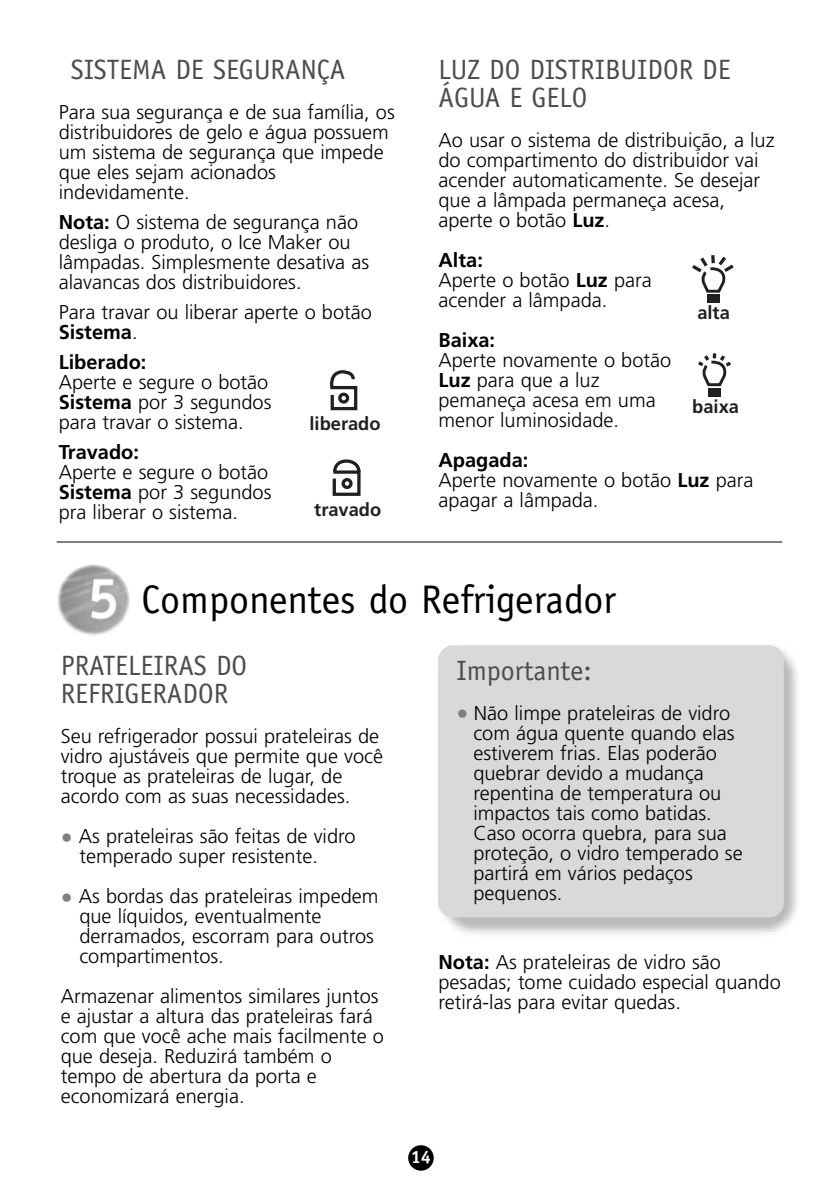
<style>
.page{position:relative;width:838px;height:1190px;background:#fff}
.page>*{position:absolute;margin:0;border:0;box-sizing:border-box;transform-origin:0 0}
.t1{font:40px "Officina Sans";color:#000}
.t2{font:28px/28px "Officina Sans";color:#4d4d4d}
.t3{font:300 20px/20px "Frutiger";color:#000}
.t4{font:700 20px "Frutiger";color:#000}
.t5{font:700 18.4px "Frutiger";color:#231f20}
.t6{font:700 18px "Officina Sans";color:#fff}
.s1{font-weight:700}
.s2{font-weight:400;font-size:24px;color:#808080}
</style>
<div class="page">
<div style="left:408px;top:1145px;width:26px;height:26px;background:#000;border-radius:50%"></div>
<svg style="left:330px;top:371px;width:28px;height:40px"></svg>
<svg style="left:332px;top:459px;width:29px;height:37px"></svg>
<div style="left:342px;top:478px;width:11px;height:11px;border:3px solid #231f20;border-radius:50%"></div>
<svg style="left:692px;top:255px;width:42px;height:40px"></svg>
<div style="left:707px;top:295px;width:13px;height:8px;background:#231f20"></div>
<svg style="left:698px;top:353px;width:33px;height:34px"></svg>
<div style="left:708px;top:388px;width:13px;height:9px;background:#231f20"></div>
<img style="left:57px;top:564px;width:73px;height:74px;border-radius:50%">
<hr style="left:57px;top:542px;width:725px;height:1px;background:#000">
<div style="left:438px;top:645px;width:346px;height:272px;background:#d9d9d9;border-radius:15px"></div>
<h2 class="t2" style="left:71px;top:58px;width:276px">SISTEMA DE SEGURANÇA</h2>
<p class="t3" style="left:59px;top:104px;width:338px">Para sua segurança e de sua família, os distribuidores de gelo e água possuem um sistema de segurança que impede que eles sejam acionados indevidamente.</p>
<p class="t3" style="left:59px;top:214px;width:312px"><span class="s1">Nota:</span> O sistema de segurança não desliga o produto, o Ice Maker ou lâmpadas. Simplesmente desativa as alavancas dos distribuidores.</p>
<p class="t3" style="left:59px;top:304px;width:315px">Para travar ou liberar aperte o botão<br><span class="s1">Sistema</span>.</p>
<p class="t4" style="left:59px;top:354px;width:89px">Liberado:</p>
<p class="t3" style="left:59px;top:374px;width:214px">Aperte e segure o botão<br><span class="s1">Sistema</span> por 3 segundos para travar o sistema.</p>
<p class="t4" style="left:59px;top:444px;width:82px">Travado:</p>
<p class="t3" style="left:59px;top:464px;width:214px">Aperte e segure o botão<br><span class="s1">Sistema</span> por 3 segundos pra liberar o sistema.</p>
<p class="t5" style="left:310px;top:416px;width:73px">liberado</p>
<p class="t5" style="left:314px;top:502px;width:69px">travado</p>
<h2 class="t2" style="left:439px;top:58px;width:294px">LUZ DO DISTRIBUIDOR DE<br>ÁGUA E GELO</h2>
<p class="t3" style="left:439px;top:132px;width:338px">Ao usar o sistema de distribuição, a luz do compartimento do distribuidor vai acender automaticamente. Se desejar que a lâmpada permaneça acesa, aperte o botão <span class="s1">Luz</span>.</p>
<p class="t3" style="left:439px;top:252px;width:215px"><span class="s1">Alta:<br></span>Aperte o botão <span class="s1">Luz</span> para acender a lâmpada.</p>
<p class="t4" style="left:439px;top:332px;width:58px">Baixa:</p>
<p class="t3" style="left:439px;top:352px;width:234px">Aperte novamente o botão<br><span class="s1">Luz</span> para que a luz pemaneça acesa em uma menor luminosidade.</p>
<p class="t3" style="left:439px;top:452px;width:317px"><span class="s1">Apagada:<br></span>Aperte novamente o botão <span class="s1">Luz</span> para apagar a lâmpada.</p>
<p class="t5" style="left:697px;top:305px;width:34px">alta</p>
<p class="t5" style="left:692px;top:399px;width:48px">baixa</p>
<h1 class="t1" style="left:142px;top:584px;width:476px">Componentes do Refrigerador</h1>
<h2 class="t2" style="left:61px;top:654px;width:188px">PRATELEIRAS DO<br>REFRIGERADOR</h2>
<p class="t3" style="left:61px;top:728px;width:324px">Seu refrigerador possui prateleiras de vidro ajustáveis que permite que você troque as prateleiras de lugar, de acordo com as suas necessidades.</p>
<p class="t3" style="left:79px;top:828px;width:278px;text-indent:-19px"><span class="s2">•</span> As prateleiras são feitas de vidro temperado super resistente.</p>
<p class="t3" style="left:79px;top:888px;width:301px;text-indent:-19px"><span class="s2">•</span> As bordas das prateleiras impedem que líquidos, eventualmente derramados, escorram para outros compartimentos.</p>
<p class="t3" style="left:61px;top:988px;width:325px">Armazenar alimentos similares juntos e ajustar a altura das prateleiras fará com que você ache mais facilmente o que deseja. Reduzirá também o tempo de abertura da porta e economizará energia.</p>
<h2 class="t2" style="left:456px;top:658px;width:137px">Importante:</h2>
<p class="t3" style="left:473px;top:704px;width:271px;text-indent:-17px"><span class="s2">•</span> Não limpe prateleiras de vidro com água quente quando elas estiverem frias. Elas poderão quebrar devido a mudança repentina de temperatura ou impactos tais como batidas.<br>Caso ocorra quebra, para sua proteção, o vidro temperado se partirá em vários pedaços pequenos.</p>
<p class="t3" style="left:439px;top:954px;width:344px"><span class="s1">Nota:</span> As prateleiras de vidro são pesadas; tome cuidado especial quando retirá-las para evitar quedas.</p>
<p class="t6" style="left:411px;top:1150px;width:22px">14</p>
</div>
